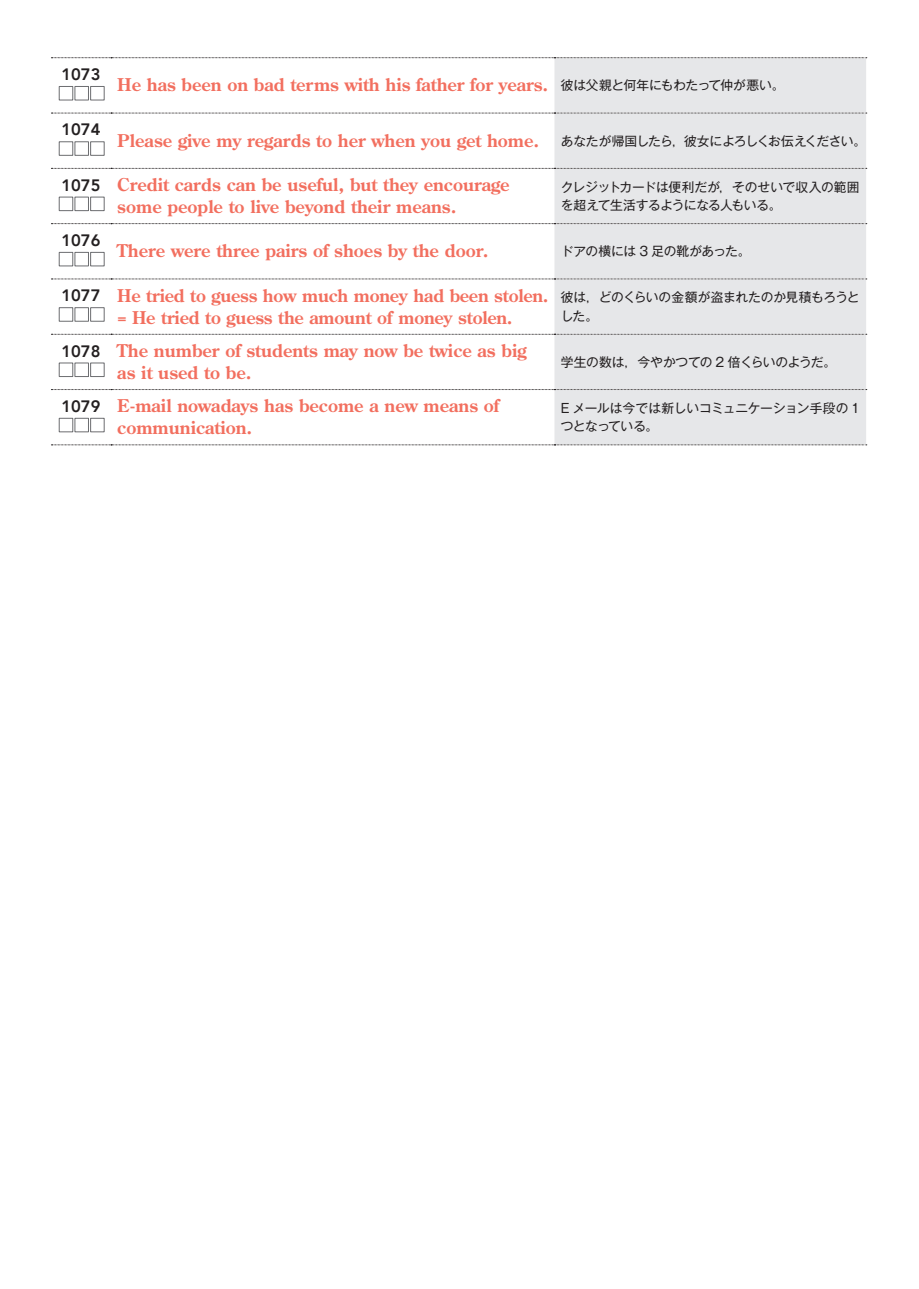
<style>
.page{position:relative;width:919px;height:1289px;background:#fff}
.page>*{position:absolute;margin:0;border:0;box-sizing:border-box;transform-origin:0 0}
.t1{font:700 17.55px/22.4px "Century Old Style Std";color:#f26f5f}
.t2{font:800 16.5px "Avenir";color:#231f20}
.t3{font:12.75px/18.1px "Gothic MB101 Pr 5";letter-spacing:-.02em;color:#231f20}
.s1{font-family:"Gothic MB101 Pr 5";font-weight:400;font-size:12.75px;color:#231f20}
.s2{font-family:"Avenir";font-weight:800;font-size:16.5px;color:#231f20}
</style>
<div class="page">
<div style="left:554px;top:58px;width:312px;height:386px;background:#e6e7e9"></div>
<svg style="left:51px;top:57px;width:815px;height:1px"></svg>
<svg style="left:51px;top:113px;width:815px;height:1px"></svg>
<svg style="left:51px;top:168px;width:815px;height:1px"></svg>
<svg style="left:51px;top:223px;width:815px;height:1px"></svg>
<svg style="left:51px;top:279px;width:815px;height:1px"></svg>
<svg style="left:51px;top:334px;width:815px;height:1px"></svg>
<svg style="left:51px;top:389px;width:815px;height:1px"></svg>
<svg style="left:51px;top:444px;width:815px;height:1px"></svg>
<div style="left:59px;top:86px;width:14px;height:14px;background:#fff;border:1px solid #6c6d70"></div>
<div style="left:75px;top:86px;width:14px;height:14px;background:#fff;border:1px solid #6c6d70"></div>
<div style="left:90px;top:86px;width:14px;height:14px;background:#fff;border:1px solid #6c6d70"></div>
<div style="left:59px;top:141px;width:14px;height:15px;background:#fff;border:1px solid #6c6d70"></div>
<div style="left:75px;top:141px;width:14px;height:15px;background:#fff;border:1px solid #6c6d70"></div>
<div style="left:90px;top:141px;width:14px;height:15px;background:#fff;border:1px solid #6c6d70"></div>
<div style="left:59px;top:197px;width:14px;height:14px;background:#fff;border:1px solid #6c6d70"></div>
<div style="left:75px;top:197px;width:14px;height:14px;background:#fff;border:1px solid #6c6d70"></div>
<div style="left:90px;top:197px;width:14px;height:14px;background:#fff;border:1px solid #6c6d70"></div>
<div style="left:59px;top:252px;width:14px;height:14px;background:#fff;border:1px solid #6c6d70"></div>
<div style="left:75px;top:252px;width:14px;height:14px;background:#fff;border:1px solid #6c6d70"></div>
<div style="left:90px;top:252px;width:14px;height:14px;background:#fff;border:1px solid #6c6d70"></div>
<div style="left:59px;top:307px;width:14px;height:14px;background:#fff;border:1px solid #6c6d70"></div>
<div style="left:75px;top:307px;width:14px;height:14px;background:#fff;border:1px solid #6c6d70"></div>
<div style="left:90px;top:307px;width:14px;height:14px;background:#fff;border:1px solid #6c6d70"></div>
<div style="left:59px;top:362px;width:14px;height:15px;background:#fff;border:1px solid #6c6d70"></div>
<div style="left:75px;top:362px;width:14px;height:15px;background:#fff;border:1px solid #6c6d70"></div>
<div style="left:90px;top:362px;width:14px;height:15px;background:#fff;border:1px solid #6c6d70"></div>
<div style="left:59px;top:418px;width:14px;height:14px;background:#fff;border:1px solid #6c6d70"></div>
<div style="left:75px;top:418px;width:14px;height:14px;background:#fff;border:1px solid #6c6d70"></div>
<div style="left:90px;top:418px;width:14px;height:14px;background:#fff;border:1px solid #6c6d70"></div>
<p class="t2" style="left:61px;top:61px;width:41px">1073</p>
<p class="t1" style="left:117px;top:73px;width:668px">He has been on bad terms with his father for years. <span class="s1">彼は父親と何年にもわたって仲が悪い。</span></p>
<p class="t2" style="left:61px;top:117px;width:41px">1074</p>
<p class="t1" style="left:117px;top:129px;width:750px">Please give my regards to her when you get home. <span class="s1">あなたが帰国したら，彼女によろしくお伝えください。</span></p>
<p class="t1" style="left:61px;top:173px;width:449px;text-align:center"><span class="s2">1075</span> Credit cards can be useful, but they encourage some people to live beyond their means.</p>
<p class="t3" style="left:561px;top:177px;width:300px">クレジットカードは便利だが，そのせいで収入の範囲を超えて生活するようになる人もいる。</p>
<p class="t2" style="left:61px;top:227px;width:41px">1076</p>
<p class="t1" style="left:117px;top:239px;width:372px">There were three pairs of shoes by the door.</p>
<p class="t3" style="left:561px;top:241px;width:191px">ドアの横には 3 足の靴があった。</p>
<p class="t1" style="left:117px;top:283px;width:433px;text-indent:-55px"><span class="s2">1077</span> He tried to guess how much money had been stolen. = He tried to guess the amount of money stolen.</p>
<p class="t3" style="left:561px;top:287px;width:300px">彼は，どのくらいの金額が盗まれたのか見積もろうとした。</p>
<p class="t1" style="left:117px;top:339px;width:410px;text-indent:-56px"><span class="s2">1078</span> The number of students may now be twice as big as it used to be.</p>
<p class="t3" style="left:561px;top:352px;width:277px">学生の数は，今やかつての 2 倍くらいのようだ。</p>
<p class="t1" style="left:117px;top:394px;width:383px;text-indent:-56px"><span class="s2">1079</span> E-mail nowadays has become a new means of communication.</p>
<p class="t3" style="left:561px;top:398px;width:300px">E メールは今では新しいコミュニケーション手段の 1つとなっている。</p>
</div>
